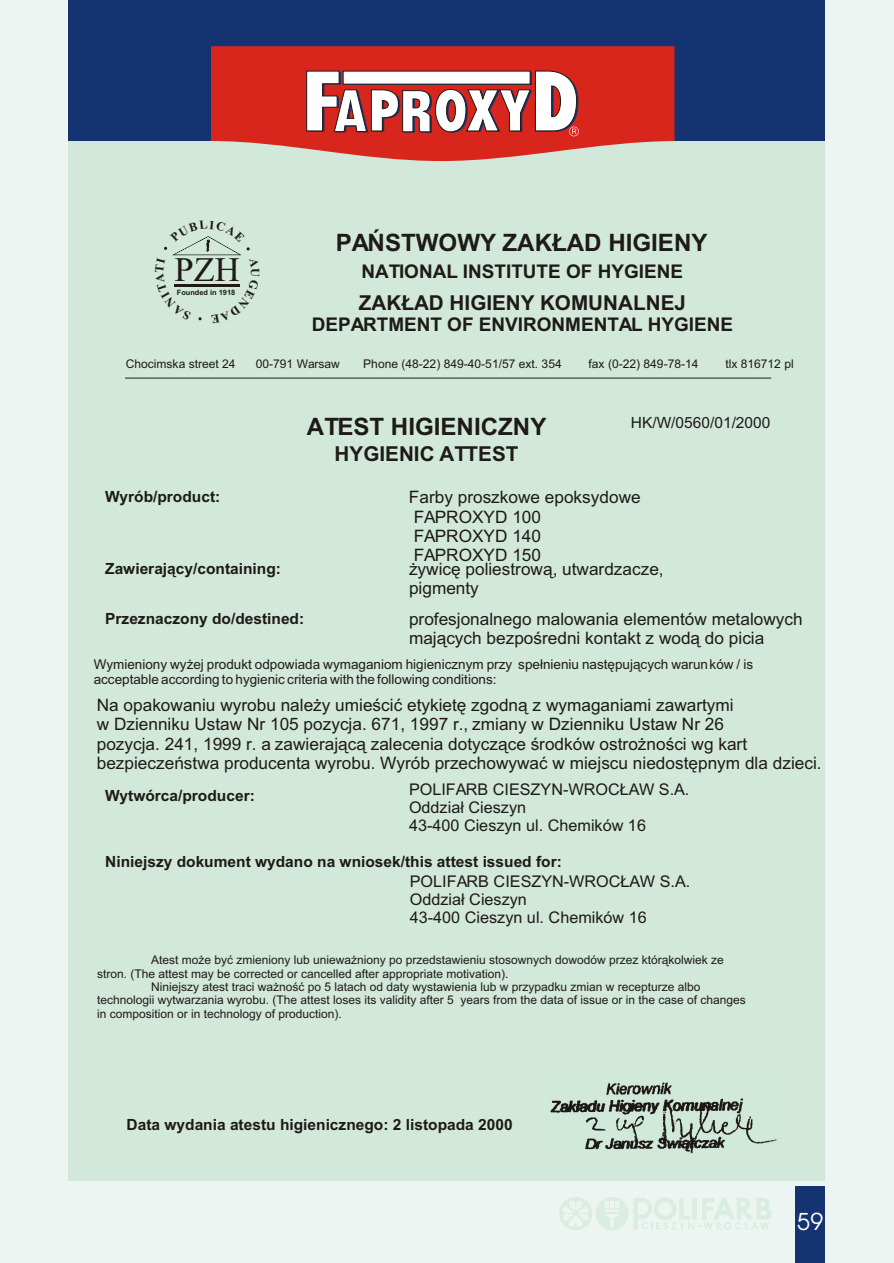
<style>
.page{position:relative;width:894px;height:1263px;background:#edf5f2}
.page>*{position:absolute;margin:0;border:0;box-sizing:border-box;transform-origin:0 0}
.t1{font:34.5px "Times New Roman CE";color:#1f1a17}
.t2{font:700 24px "Arial CE";color:#1f1a17}
.t3{font:700 24px "Avant Garde Bk BT";color:#fff}
.t4{font:700 20.55px "Arial CE";color:#1f1a17}
.t5{font:700 18.9px "Arial CE";color:#1f1a17}
.t6{font:17.1px/19.2px "Arial CE";color:#1f1a17}
.t7{font:16.05px/18px "Arial CE";color:#1f1a17}
.t8{font:700 15.45px "Arial CE";color:#1f1a17}
.t9{font:15.45px "Arial CE";color:#1f1a17}
.t10{font:13.5px/15.1px "Arial CE";color:#1f1a17}
.t11{font:700 12.3px "Times New Roman CE";color:#1f1a17}
.t12{font:12px "Arial CE";color:#1f1a17}
.t13{font:700 7.35px "Arial CE";color:#1f1a17}
</style>
<div class="page">
<div style="left:795px;top:1186px;width:30px;height:77px;background:#143370"></div>
<div style="left:559px;top:1197px;width:33px;height:33px;background:#d9ede0;border-radius:50%"></div>
<div style="left:596px;top:1197px;width:33px;height:33px;background:#d9ede0;border-radius:50%"></div>
<svg style="left:562px;top:1201px;width:28px;height:25px"></svg>
<hr style="left:604px;top:1209px;width:16px;height:4px;background:#e3f0e9">
<svg style="left:605px;top:1214px;width:14px;height:15px"></svg>
<div style="left:604px;top:1200px;width:16px;height:9px;background:#edf5f2;border:1px solid #d9ede0"></div>
<svg style="left:609px;top:1200px;width:6px;height:9px"></svg>
<div style="left:615px;top:1200px;width:5px;height:9px;background:#edf5f2;border:1px solid #d9ede0"></div>
<svg style="left:633px;top:1197px;width:139px;height:33px"></svg>
<div style="left:68px;top:116px;width:757px;height:1065px;background:#d1e8db"></div>
<hr style="left:125px;top:378px;width:646px;height:1px;background:#1f1a17">
<img style="left:550px;top:1082px;width:231px;height:72px">
<div style="left:68px;top:0;width:757px;height:141px;background:#143370"></div>
<svg style="left:211px;top:46px;width:463px;height:115px;background:#d63e34"></svg>
<svg style="left:306px;top:71px;width:273px;height:65px;background:#d19b9a"></svg>
<svg style="left:164px;top:236px;width:86px;height:85px"></svg>
<h1 class="t1" style="left:174px;top:257px;width:67px">PZH</h1>
<p class="t13" style="left:177px;top:290px;width:60px">Founded in 1918</p>
<p class="t11" style="left:259px;top:268px;width:10px;rotate:90deg">U</p>
<h2 class="t2" style="left:336px;top:233px;width:373px">PAÑSTWOWY ZAK£AD HIGIENY</h2>
<h3 class="t5" style="left:361px;top:264px;width:323px">NATIONAL INSTITUTE OF HYGIENE</h3>
<h3 class="t4" style="left:359px;top:295px;width:329px">ZAK£AD HIGIENY KOMUNALNEJ</h3>
<h3 class="t5" style="left:312px;top:318px;width:423px">DEPARTMENT OF ENVIRONMENTAL HYGIENE</h3>
<p class="t12" style="left:126px;top:359px;width:111px">Chocimska street 24</p>
<p class="t12" style="left:256px;top:359px;width:86px">00-791 Warsaw</p>
<p class="t12" style="left:363px;top:359px;width:200px">Phone (48-22) 849-40-51/57 ext. 354</p>
<p class="t12" style="left:589px;top:359px;width:111px">fax (0-22) 849-78-14</p>
<p class="t12" style="left:725px;top:359px;width:70px">tlx 816712 pl</p>
<h2 class="t2" style="left:307px;top:418px;width:241px">ATEST HIGIENICZNY</h2>
<h3 class="t4" style="left:335px;top:446px;width:185px">HYGIENIC ATTEST</h3>
<p class="t9" style="left:631px;top:417px;width:141px">HK/W/0560/01/2000</p>
<p class="t8" style="left:105px;top:491px;width:117px">Wyrób/product:</p>
<h3 class="t6" style="left:409px;top:489px;width:233px">Farby proszkowe epoksydowe<br>FAPROXYD 100<br>FAPROXYD 140<br>FAPROXYD 150</h3>
<p class="t8" style="left:105px;top:563px;width:177px">Zawieraj¹cy/containing:</p>
<h3 class="t6" style="left:409px;top:561px;width:256px">¿ywicê poliestrow¹, utwardzacze, pigmenty</h3>
<h3 class="t6" style="left:409px;top:611px;width:395px">profesjonalnego malowania elementów metalowych maj¹cych bezpoœredni kontakt z wod¹ do picia</h3>
<p class="t8" style="left:105px;top:613px;width:201px">Przeznaczony do/destined:</p>
<p class="t10" style="left:94px;top:658px;width:661px">Wymieniony wy¿ej produkt odpowiada wymaganiom higienicznym przy spe³nieniu nastêpuj¹cych warunków / is acceptable according to hygienic criteria with the following conditions:</p>
<p class="t6" style="left:97px;top:697px;width:726px">Na opakowaniu wyrobu nale¿y umieœciæ etykietê zgodn¹ z wymaganiami zawartymi<br>w Dzienniku Ustaw Nr 105 pozycja. 671, 1997 r., zmiany w Dzienniku Ustaw Nr 26<br>pozycja. 241, 1999 r. a zawieraj¹c¹ zalecenia dotycz¹ce œrodków ostro¿noœci wg kart bezpieczeñstwa producenta wyrobu. Wyrób przechowywaæ w miejscu niedostêpnym dla dzieci.</p>
<p class="t8" style="left:105px;top:789px;width:151px">Wytwórca/producer:</p>
<h3 class="t7" style="left:409px;top:782px;width:282px">POLIFARB CIESZYN-WROC£AW S.A.<br>Oddzia³ Cieszyn<br>43-400 Cieszyn ul. Chemików 16</h3>
<p class="t8" style="left:105px;top:856px;width:458px">Niniejszy dokument wydano na wniosek/this attest issued for:</p>
<h3 class="t7" style="left:410px;top:874px;width:282px">POLIFARB CIESZYN-WROC£AW S.A.<br>Oddzia³ Cieszyn<br>43-400 Cieszyn ul. Chemików 16</h3>
<p class="t12" style="left:151px;top:956px;width:574px">Atest mo¿e byæ zmieniony lub uniewa¿niony po przedstawieniu stosownych dowodów przez któr¹kolwiek ze</p>
<p class="t12" style="left:97px;top:969px;width:413px">stron. (The attest may be corrected or cancelled after appropriate motivation).</p>
<p class="t12" style="left:151px;top:982px;width:551px">Niniejszy atest traci wa¿noœæ po 5 latach od daty wystawienia lub w przypadku zmian w recepturze albo</p>
<p class="t12" style="left:97px;top:996px;width:650px">technologii wytwarzania wyrobu. (The attest loses its validity after 5 years from the data of issue or in the case of changes</p>
<p class="t12" style="left:97px;top:1009px;width:246px">in composition or in technology of production).</p>
<p class="t8" style="left:127px;top:1119px;width:388px">Data wydania atestu higienicznego: 2 listopada 2000</p>
<h2 class="t3" style="left:797px;top:1211px;width:29px">59</h2>
</div>
